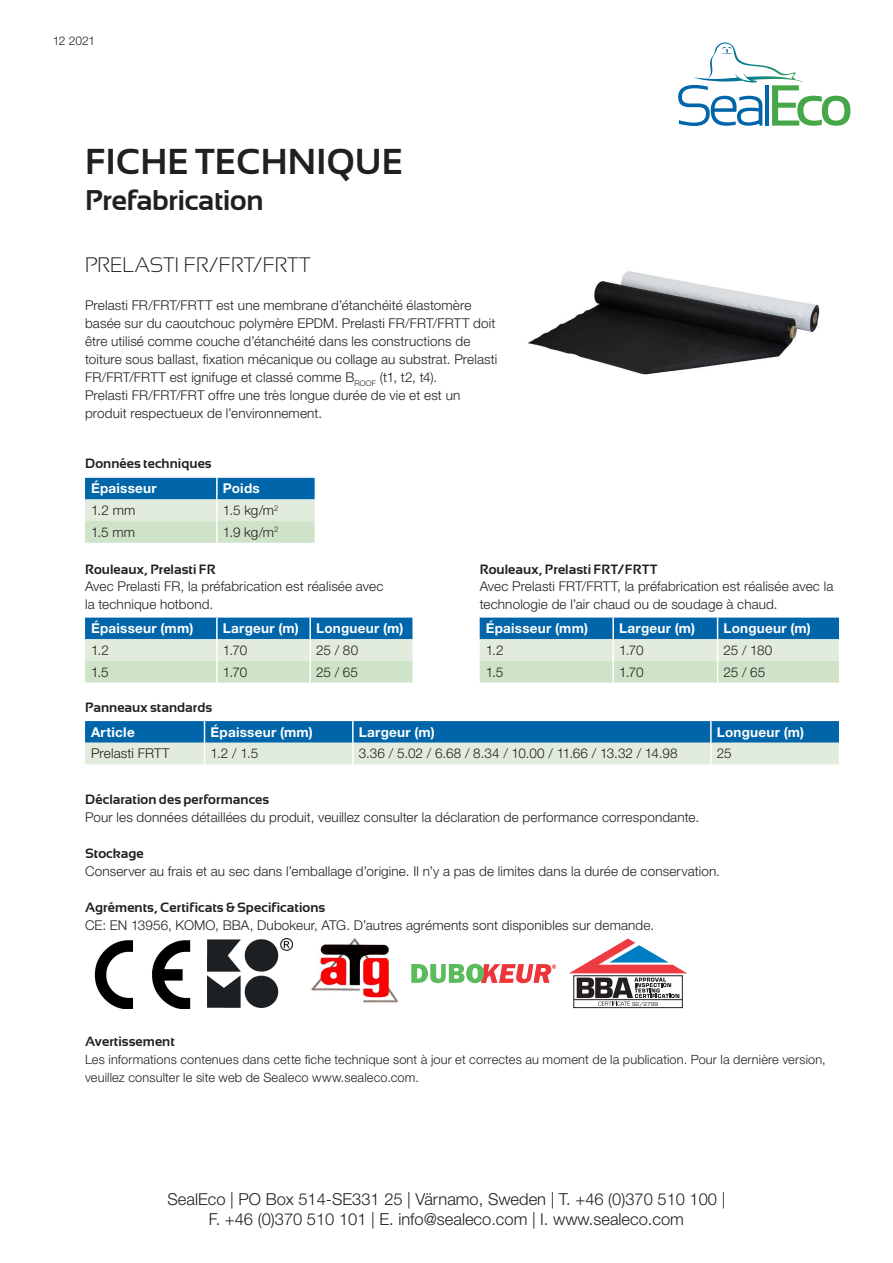
<style>
.page{position:relative;width:893px;height:1263px;background:#fff}
.page>*{position:absolute;margin:0;border:0;box-sizing:border-box;transform-origin:0 0}
.t1{font:700 36px "Sansation";color:#231f20}
.t2{font:700 28.5px "Sansation";letter-spacing:-.005em;color:#231f20}
.t3{font:300 21px "Sansation";letter-spacing:.005em;color:#231f20}
.t4{font:300 16.5px/19.8px "Helvetica Neue LT Pro";color:#231f20;text-align:center}
.t5{font:300 13.5px/18px "Helvetica Neue LT Pro";letter-spacing:.01em;color:#231f20}
.t6{font:700 13.5px "Sansation";letter-spacing:.005em;color:#231f20}
.t7{font:700 13.5px "Helvetica Neue LT Pro";letter-spacing:.02em;color:#fff}
.t8{font:300 12.75px/18px "Helvetica Neue LT Pro";letter-spacing:.015em;color:#231f20}
.t9{font:300 12px "Helvetica Neue LT Pro";letter-spacing:-.015em;color:#231f20}
.t10{font:5.4px "Eurostile";color:#231f20}
</style>
<div class="page">
<img style="left:528px;top:271px;width:292px;height:104px">
<svg style="left:678px;top:43px;width:172px;height:83px"></svg>
<svg style="left:85px;top:618px;width:327px;height:64px;background:#91bcc4"></svg>
<hr style="left:216px;top:618px;width:2px;height:21px;background:#fff">
<hr style="left:309px;top:618px;width:2px;height:21px;background:#fff">
<hr style="left:216px;top:639px;width:2px;height:22px;background:#fff">
<hr style="left:309px;top:639px;width:2px;height:22px;background:#fff">
<hr style="left:216px;top:661px;width:2px;height:21px;background:#fff">
<hr style="left:309px;top:661px;width:2px;height:21px;background:#fff">
<svg style="left:480px;top:618px;width:359px;height:64px;background:#92bdc5"></svg>
<img style="left:94px;top:940px;width:97px;height:68px">
<img style="left:208px;top:938px;width:84px;height:69px">
<img style="left:311px;top:938px;width:87px;height:65px">
<svg style="left:569px;top:938px;width:118px;height:68px"></svg>
<div style="left:574px;top:975px;width:108px;height:33px;border:1px solid #231f20"></div>
<hr style="left:574px;top:999px;width:108px;height:1px;background:#231f20">
<img style="left:484px;top:964px;width:72px;height:19px">
<img style="left:411px;top:964px;width:73px;height:19px">
<svg style="left:85px;top:721px;width:754px;height:43px;background:#71a8c2"></svg>
<hr style="left:352px;top:743px;width:2px;height:21px;background:#fff">
<hr style="left:710px;top:743px;width:2px;height:21px;background:#fff">
<svg style="left:85px;top:478px;width:230px;height:65px;background:#91bdc4"></svg>
<hr style="left:216px;top:478px;width:2px;height:21px;background:#fff">
<hr style="left:216px;top:499px;width:2px;height:22px;background:#fff">
<hr style="left:216px;top:521px;width:2px;height:22px;background:#fff">
<p class="t9" style="left:53px;top:34px;width:44px">12 2021</p>
<h1 class="t1" style="left:85px;top:142px;width:320px">FICHE TECHNIQUE</h1>
<h2 class="t2" style="left:85px;top:185px;width:180px">Prefabrication</h2>
<h3 class="t3" style="left:85px;top:253px;width:227px">PRELASTI FR/FRT/FRTT</h3>
<p class="t5" style="left:85px;top:296px;width:414px">Prelasti FR/FRT/FRTT est une membrane d’étanchéité élastomère basée sur du caoutchouc polymère EPDM. Prelasti FR/FRT/FRTT doit être utilisé comme couche d’étanchéité dans les constructions de toiture sous ballast, fixation mécanique ou collage au substrat. Prelasti FR/FRT/FRTT est ignifuge et classé comme B<sub>ROOF</sub> (t1, t2, t4).<br>Prelasti FR/FRT/FRT offre une très longue durée de vie et est un produit respectueux de l’environnement.</p>
<p class="t6" style="left:85px;top:456px;width:128px">Données techniques</p>
<p class="t7" style="left:91px;top:480px;width:67px">Épaisseur</p>
<p class="t7" style="left:223px;top:480px;width:38px">Poids</p>
<p class="t5" style="left:91px;top:501px;width:46px">1.2 mm</p>
<p class="t5" style="left:223px;top:501px;width:57px">1.5 kg/m<sup>2</sup></p>
<p class="t5" style="left:91px;top:523px;width:46px">1.5 mm</p>
<p class="t5" style="left:223px;top:523px;width:57px">1.9 kg/m<sup>2</sup></p>
<p class="t6" style="left:85px;top:562px;width:132px">Rouleaux, Prelasti FR</p>
<p class="t5" style="left:85px;top:577px;width:300px">Avec Prelasti FR, la préfabrication est réalisée avec la technique hotbond.</p>
<p class="t7" style="left:91px;top:620px;width:104px">Épaisseur (mm)</p>
<p class="t7" style="left:223px;top:620px;width:77px">Largeur (m)</p>
<p class="t7" style="left:316px;top:620px;width:89px">Longueur (m)</p>
<p class="t5" style="left:91px;top:641px;width:19px">1.2</p>
<p class="t5" style="left:223px;top:641px;width:26px">1.70</p>
<p class="t5" style="left:316px;top:641px;width:43px">25 / 80</p>
<p class="t5" style="left:91px;top:662px;width:19px">1.5</p>
<p class="t5" style="left:223px;top:662px;width:26px">1.70</p>
<p class="t5" style="left:316px;top:662px;width:43px">25 / 65</p>
<p class="t6" style="left:85px;top:700px;width:129px">Panneaux standards</p>
<p class="t6" style="left:480px;top:562px;width:179px">Rouleaux, Prelasti FRT/FRTT</p>
<p class="t5" style="left:480px;top:577px;width:355px">Avec Prelasti FRT/FRTT, la préfabrication est réalisée avec la technologie de l’air chaud ou de soudage à chaud.</p>
<p class="t7" style="left:486px;top:620px;width:104px">Épaisseur (mm)</p>
<p class="t7" style="left:619px;top:620px;width:77px">Largeur (m)</p>
<p class="t7" style="left:724px;top:620px;width:89px">Longueur (m)</p>
<p class="t5" style="left:486px;top:641px;width:19px">1.2</p>
<p class="t5" style="left:619px;top:641px;width:26px">1.70</p>
<p class="t5" style="left:724px;top:641px;width:50px">25 / 180</p>
<p class="t5" style="left:486px;top:662px;width:19px">1.5</p>
<p class="t5" style="left:619px;top:662px;width:26px">1.70</p>
<p class="t5" style="left:724px;top:662px;width:43px">25 / 65</p>
<p class="t7" style="left:91px;top:723px;width:45px">Article</p>
<p class="t7" style="left:211px;top:723px;width:104px">Épaisseur (mm)</p>
<p class="t7" style="left:359px;top:723px;width:77px">Largeur (m)</p>
<p class="t7" style="left:717px;top:723px;width:89px">Longueur (m)</p>
<p class="t5" style="left:91px;top:744px;width:80px">Prelasti FRTT</p>
<p class="t5" style="left:211px;top:744px;width:49px">1.2 / 1.5</p>
<p class="t5" style="left:359px;top:744px;width:320px">3.36 / 5.02 / 6.68 / 8.34 / 10.00 / 11.66 / 13.32 / 14.98</p>
<p class="t5" style="left:717px;top:744px;width:16px">25</p>
<p class="t6" style="left:85px;top:792px;width:186px">Déclaration des performances</p>
<p class="t5" style="left:85px;top:808px;width:616px">Pour les données détaillées du produit, veuillez consulter la déclaration de performance correspondante.</p>
<p class="t6" style="left:85px;top:846px;width:60px">Stockage</p>
<p class="t5" style="left:85px;top:862px;width:636px">Conserver au frais et au sec dans l’emballage d’origine. Il n’y a pas de limites dans la durée de conservation.</p>
<p class="t6" style="left:85px;top:900px;width:242px">Agréments, Certificats &amp; Specifications</p>
<p class="t5" style="left:85px;top:916px;width:571px">CE: EN 13956, KOMO, BBA, Dubokeur, ATG. D’autres agréments sont disponibles sur demande.</p>
<p class="t10" style="left:632px;top:1000px;width:28px">92/2799</p>
<p class="t6" style="left:85px;top:1033px;width:91px">Avertissement</p>
<p class="t8" style="left:85px;top:1050px;width:742px">Les informations contenues dans cette fiche technique sont à jour et correctes au moment de la publication. Pour la dernière version, veuillez consulter le site web de Sealeco www.sealeco.com.</p>
<p class="t4" style="left:168px;top:1189px;width:559px">SealEco | PO Box 514-SE331 25 | Värnamo, Sweden | T. +46 (0)370 510 100 |<br>F. +46 (0)370 510 101 | E. info@sealeco.com | I. www.sealeco.com</p>
</div>
